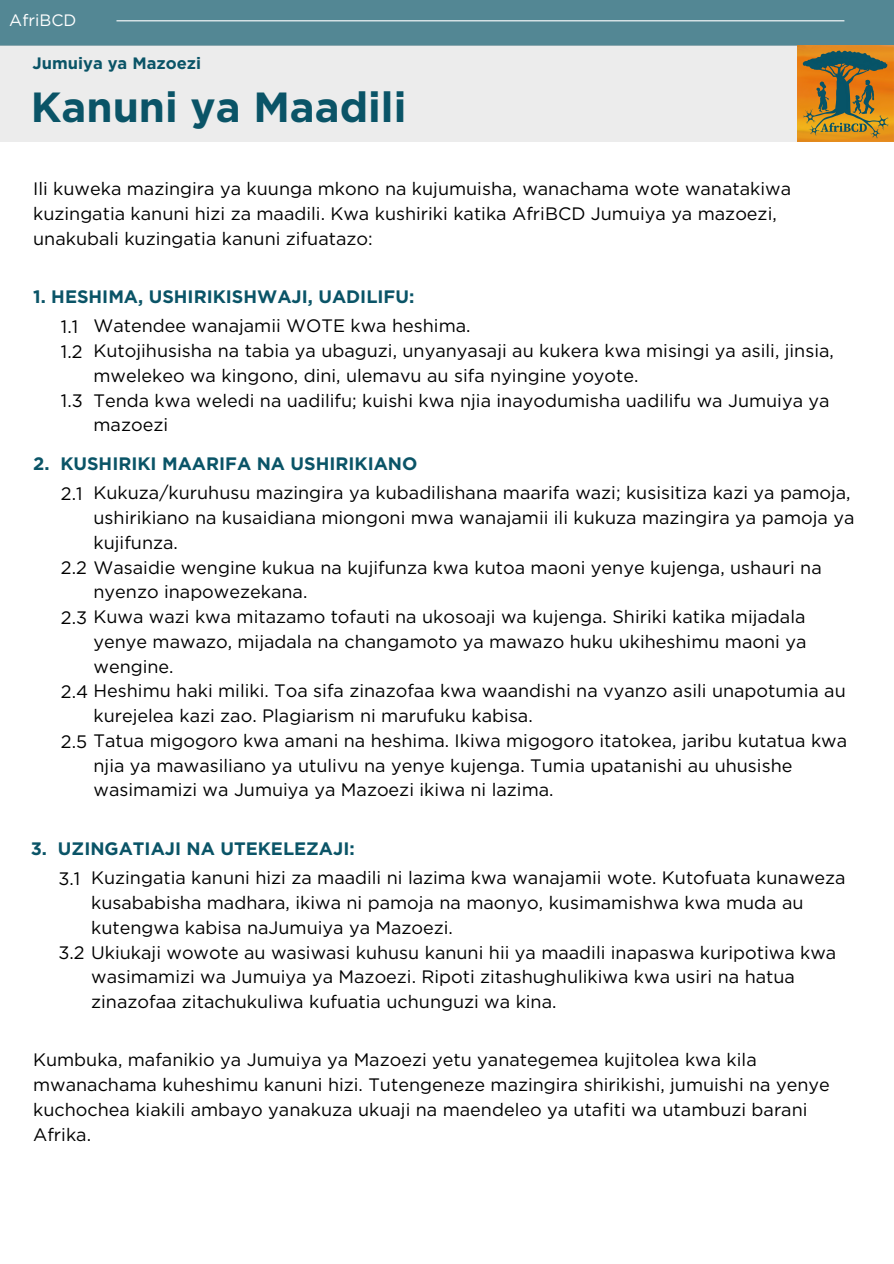
<style>
.page{position:relative;width:894px;height:1264px;background:#fff}
.page>*{position:absolute;margin:0;border:0;box-sizing:border-box;transform-origin:0 0}
.t1{font:700 42.15px "Gotham";color:#0a5467}
.t2{font:18px/24.8px "Gotham";color:#000}
.t3{font:700 18px "Gotham";color:#0a5467}
.t4{font:700 16.5px "Gotham";color:#0a5467}
.t5{font:16.5px "Gotham";color:#fff}
</style>
<div class="page">
<div style="left:0;top:0;width:893px;height:45px;background:#538794"></div>
<hr style="left:116px;top:20px;width:728px;height:1px;background:#fff">
<div style="left:0;top:45px;width:796px;height:97px;background:#ececec"></div>
<img style="left:796px;top:45px;width:97px;height:97px">
<p class="t5" style="left:9px;top:11px;width:69px">AfriBCD</p>
<p class="t4" style="left:33px;top:53px;width:170px">Jumuiya ya Mazoezi</p>
<p class="t1" style="left:31px;top:81px;width:377px">Kanuni ya Maadili</p>
<p class="t2" style="left:33px;top:176px;width:759px">Ili kuweka mazingira ya kuunga mkono na kujumuisha, wanachama wote wanatakiwa kuzingatia kanuni hizi za maadili. Kwa kushiriki katika AfriBCD Jumuiya ya mazoezi, unakubali kuzingatia kanuni zifuatazo:</p>
<p class="t3" style="left:33px;top:285px;width:382px">1. HESHIMA, USHIRIKISHWAJI, UADILIFU:</p>
<p class="t2" style="left:61px;top:314px;width:19px">1.1</p>
<p class="t2" style="left:61px;top:339px;width:23px">1.2</p>
<p class="t2" style="left:61px;top:388px;width:23px">1.3</p>
<p class="t2" style="left:93px;top:313px;width:378px">Watendee wanajamii WOTE kwa heshima.</p>
<p class="t2" style="left:93px;top:338px;width:741px">Kutojihusisha na tabia ya ubaguzi, unyanyasaji au kukera kwa misingi ya asili, jinsia, mwelekeo wa kingono, dini, ulemavu au sifa nyingine yoyote.</p>
<p class="t2" style="left:93px;top:388px;width:737px">Tenda kwa weledi na uadilifu; kuishi kwa njia inayodumisha uadilifu wa Jumuiya ya mazoezi</p>
<p class="t3" style="left:33px;top:452px;width:386px">2. KUSHIRIKI MAARIFA NA USHIRIKIANO</p>
<p class="t2" style="left:61px;top:481px;width:23px">2.1</p>
<p class="t2" style="left:93px;top:480px;width:762px">Kukuza/kuruhusu mazingira ya kubadilishana maarifa wazi; kusisitiza kazi ya pamoja, ushirikiano na kusaidiana miongoni mwa wanajamii ili kukuza mazingira ya pamoja ya kujifunza.</p>
<p class="t2" style="left:93px;top:554px;width:729px;text-indent:-33px">2.2 Wasaidie wengine kukua na kujifunza kwa kutoa maoni yenye kujenga, ushauri na nyenzo inapowezekana.</p>
<p class="t2" style="left:93px;top:604px;width:714px;text-align:justify;text-indent:-33px">2.3 Kuwa wazi kwa mitazamo tofauti na ukosoaji wa kujenga. Shiriki katika mijadala yenye mawazo, mijadala na changamoto ya mawazo huku ukiheshimu maoni ya wengine.</p>
<p class="t2" style="left:93px;top:678px;width:753px;text-indent:-33px">2.4 Heshimu haki miliki. Toa sifa zinazofaa kwa waandishi na vyanzo asili unapotumia au kurejelea kazi zao. Plagiarism ni marufuku kabisa.</p>
<p class="t2" style="left:93px;top:728px;width:755px;text-indent:-33px">2.5 Tatua migogoro kwa amani na heshima. Ikiwa migogoro itatokea, jaribu kutatua kwa njia ya mawasiliano ya utulivu na yenye kujenga. Tumia upatanishi au uhusishe wasimamizi wa Jumuiya ya Mazoezi ikiwa ni lazima.</p>
<p class="t3" style="left:31px;top:837px;width:325px">3. UZINGATIAJI NA UTEKELEZAJI:</p>
<p class="t2" style="left:58px;top:866px;width:23px">3.1</p>
<p class="t2" style="left:91px;top:865px;width:755px">Kuzingatia kanuni hizi za maadili ni lazima kwa wanajamii wote. Kutofuata kunaweza kusababisha madhara, ikiwa ni pamoja na maonyo, kusimamishwa kwa muda au kutengwa kabisa naJumuiya ya Mazoezi.</p>
<p class="t2" style="left:91px;top:939px;width:746px;text-indent:-33px">3.2 Ukiukaji wowote au wasiwasi kuhusu kanuni hii ya maadili inapaswa kuripotiwa kwa wasimamizi wa Jumuiya ya Mazoezi. Ripoti zitashughulikiwa kwa usiri na hatua zinazofaa zitachukuliwa kufuatia uchunguzi wa kina.</p>
<p class="t2" style="left:33px;top:1047px;width:798px">Kumbuka, mafanikio ya Jumuiya ya Mazoezi yetu yanategemea kujitolea kwa kila mwanachama kuheshimu kanuni hizi. Tutengeneze mazingira shirikishi, jumuishi na yenye kuchochea kiakili ambayo yanakuza ukuaji na maendeleo ya utafiti wa utambuzi barani Afrika.</p>
</div>
